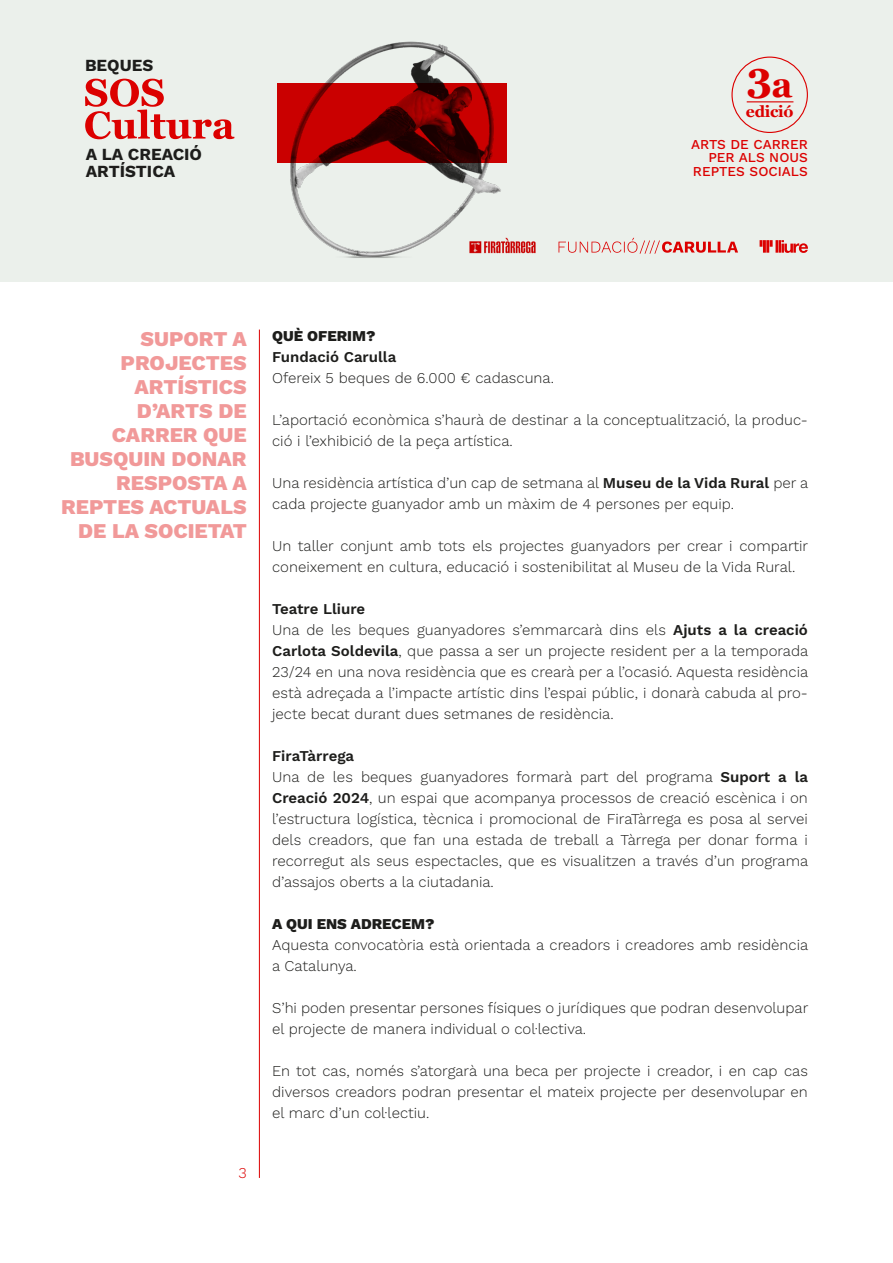
<style>
.page{position:relative;width:893px;height:1263px;background:#fff}
.page>*{position:absolute;margin:0;border:0;box-sizing:border-box;transform-origin:0 0}
.t1{font:700 40.8px "Georgia";color:#dc0000}
.t2{font:800 21px/24px "Work Sans";color:#f19999;text-align:right}
.t3{font:700 16.95px "Work Sans";color:#1d1d1b}
.t4{font:700 15.75px "Georgia";letter-spacing:-.02em;color:#dc0000}
.t5{font:300 15px/21px "Work Sans";color:#1d1d1b}
.t6{font:600 15px "Work Sans";color:#1d1d1b}
.t7{font:800 15px "Work Sans";color:#1d1d1b}
.t8{font:300 15px "Work Sans";color:#dc0000}
.t9{font:500 13.65px/13.6px "Work Sans";color:#dc0000;text-align:right}
.s1{font-weight:600}
</style>
<div class="page">
<hr style="left:259px;top:330px;width:1px;height:848px;background:#dc0000">
<div style="left:0;top:0;width:893px;height:281px;background:#ebf0eb"></div>
<svg style="left:85px;top:79px;width:149px;height:60px"></svg>
<hr style="left:747px;top:101px;width:46px;height:1px;background:#dc0000">
<div style="left:731px;top:57px;width:77px;height:76px;border:1px solid #dc0000;border-radius:50%"></div>
<svg style="left:760px;top:240px;width:48px;height:13px"></svg>
<svg style="left:558px;top:238px;width:180px;height:16px"></svg>
<img style="left:517px;top:241px;width:19px;height:13px">
<img style="left:277px;top:41px;width:240px;height:217px">
<svg style="left:277px;top:83px;width:229px;height:79px;background:#910000"></svg>
<p class="t3" style="left:85px;top:53px;width:70px">BEQUES</p>
<p class="t3" style="left:86px;top:142px;width:118px">A LA CREACIÓ</p>
<p class="t3" style="left:86px;top:159px;width:91px">ARTÍSTICA</p>
<p class="t1" style="left:747px;top:46px;width:47px">3<sub>a</sub></p>
<p class="t4" style="left:746px;top:100px;width:49px">edició</p>
<p class="t9" style="left:691px;top:137px;width:118px">ARTS DE CARRER<br>PER ALS NOUS<br>REPTES SOCIALS</p>
<p class="t2" style="left:61px;top:326px;width:187px">SUPORT A<br>PROJECTES<br>ARTÍSTICS<br>D’ARTS DE<br>CARRER QUE<br>BUSQUIN DONAR<br>RESPOSTA A<br>REPTES ACTUALS<br>DE LA SOCIETAT</p>
<p class="t8" style="left:238px;top:1162px;width:10px">3</p>
<p class="t7" style="left:272px;top:324px;width:105px">QUÈ OFERIM?</p>
<p class="t6" style="left:272px;top:346px;width:126px">Fundació Carulla</p>
<p class="t5" style="left:272px;top:367px;width:283px">Ofereix 5 beques de 6.000 € cadascuna.</p>
<p class="t5" style="left:272px;top:409px;width:537px">L’aportació econòmica s’haurà de destinar a la conceptualització, la produc&shy;ció i l’exhibició de la peça artística.</p>
<p class="t5" style="left:272px;top:472px;width:538px">Una residència artística d’un cap de setmana al <span class="s1">Museu de la Vida Rural</span> per a cada projecte guanyador amb un màxim de 4 persones per equip.</p>
<p class="t5" style="left:272px;top:535px;width:538px">Un taller conjunt amb tots els projectes guanyadors per crear i compartir coneixement en cultura, educació i sostenibilitat al Museu de la Vida Rural.</p>
<p class="t6" style="left:272px;top:598px;width:95px">Teatre Lliure</p>
<p class="t5" style="left:272px;top:619px;width:538px;text-align:justify">Una de les beques guanyadores s’emmarcarà dins els <span class="s1">Ajuts a la creació Carlota Soldevila</span>, que passa a ser un projecte resident per a la temporada 23/24 en una nova residència que es crearà per a l’ocasió. Aquesta residència està adreçada a l’impacte artístic dins l’espai públic, i donarà cabuda al pro&shy;jecte becat durant dues setmanes de residència.</p>
<p class="t6" style="left:272px;top:745px;width:84px">FiraTàrrega</p>
<p class="t5" style="left:272px;top:766px;width:538px;text-align:justify">Una de les beques guanyadores formarà part del programa <span class="s1">Suport a la Creació 2024</span>, un espai que acompanya processos de creació escènica i on l’estructura logística, tècnica i promocional de FiraTàrrega es posa al servei dels creadors, que fan una estada de treball a Tàrrega per donar forma i recorregut als seus espectacles, que es visualitzen a través d’un programa d’assajos oberts a la ciutadania.</p>
<p class="t7" style="left:272px;top:912px;width:164px">A QUI ENS ADRECEM?</p>
<p class="t5" style="left:272px;top:934px;width:538px">Aquesta convocatòria està orientada a creadors i creadores amb residència a Catalunya.</p>
<p class="t5" style="left:272px;top:997px;width:538px">S’hi poden presentar persones físiques o jurídiques que podran desenvolupar el projecte de manera individual o col·lectiva.</p>
<p class="t5" style="left:272px;top:1060px;width:537px;text-align:justify">En tot cas, només s’atorgarà una beca per projecte i creador, i en cap cas diversos creadors podran presentar el mateix projecte per desenvolupar en el marc d’un col·lectiu.</p>
</div>
